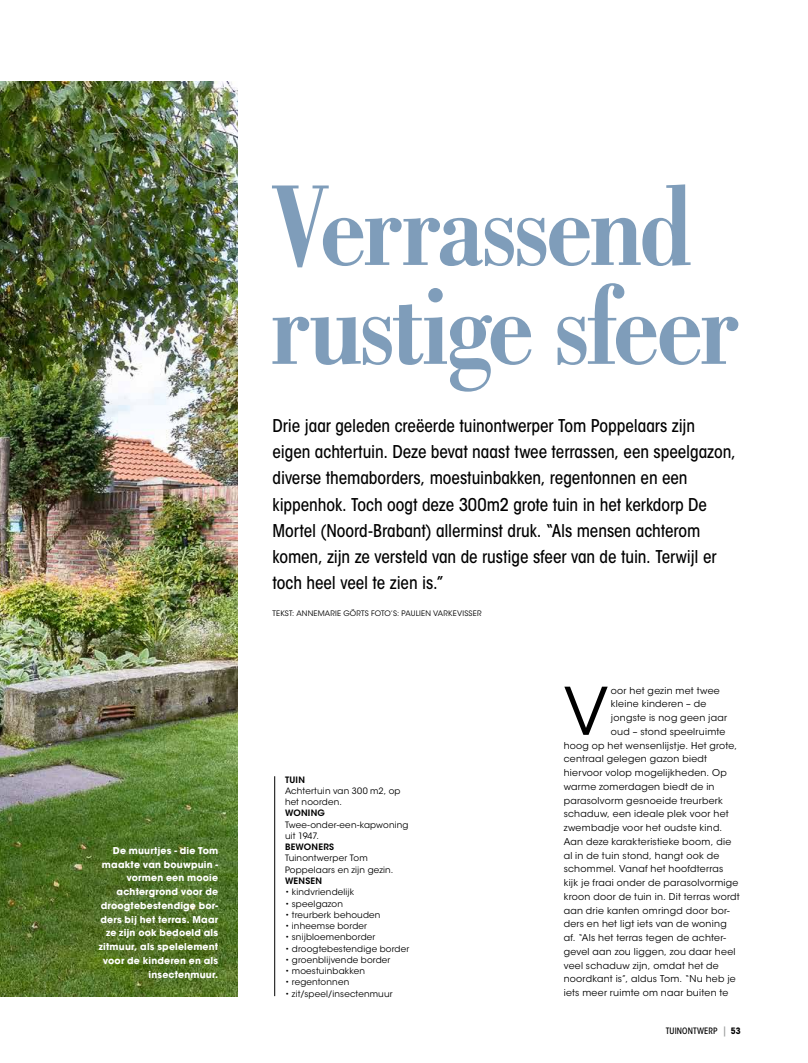
<style>
.page{position:relative;width:808px;height:1063px;background:#fff}
.page>*{position:absolute;margin:0;border:0;box-sizing:border-box;transform-origin:0 0}
.t1{font:700 condensed 122.5px/98.9px "Bodoni Std";letter-spacing:-.035em;color:#7f9dba}
.t2{font:65.12px "ITC Avant Garde Std";color:#000}
.t3{font:500 condensed 17.5px/26.2px "ITC Avant Garde Std";letter-spacing:-.005em;color:#000}
.t4{font:9.38px "ITC Avant Garde Std";letter-spacing:.03em;color:#000}
.t5{font:700 9.38px/13.8px "ITC Avant Garde Std";letter-spacing:.02em;color:#fff;text-align:right}
.t6{font:8.75px/11.2px "ITC Avant Garde Std";letter-spacing:.02em;color:#000}
.t7{font:600 8.75px "ITC Avant Garde Std";letter-spacing:.03em;color:#000}
.t8{font:500 condensed 8.75px "ITC Avant Garde Std";letter-spacing:.015em;color:#000}
.t9{font:7.5px "ITC Avant Garde Std";letter-spacing:.025em;color:#000}
.s1{font-weight:700;font-style:italic;color:#9c9d9d}
.s2{font-weight:700}
</style>
<div class="page">
<img style="left:0;top:81px;width:237px;height:915px">
<hr style="left:274px;top:776px;width:1px;height:220px;background:#000">
<p class="t5" style="left:99px;top:843px;width:121px">De muurtjes - die Tom maakte van bouwpuin - vormen een mooie achtergrond voor de droogtebestendige bor&shy;ders bij het terras. Maar ze zijn ook bedoeld als zitmuur, als spelelement voor de kinderen en als insectenmuur.</p>
<h1 class="t1" style="left:270px;top:179px;width:471px">Verrassend rustige sfeer</h1>
<p class="t3" style="left:273px;top:412px;width:465px">Drie jaar geleden creëerde tuinontwerper Tom Poppelaars zijn eigen achtertuin. Deze bevat naast twee terrassen, een speelgazon, diverse themaborders, moestuinbakken, regentonnen en een kippenhok. Toch oogt deze 300m2 grote tuin in het kerkdorp De Mortel (Noord-Brabant) allerminst druk. “Als mensen achterom komen, zijn ze versteld van de rustige sfeer van de tuin. Terwijl er toch heel veel te zien is.”</p>
<p class="t9" style="left:273px;top:608px;width:210px">TEKST: ANNEMARIE GÖRTS FOTO’S: PAULIEN VARKEVISSER</p>
<p class="t7" style="left:285px;top:774px;width:21px">TUIN</p>
<p class="t6" style="left:285px;top:785px;width:117px">Achtertuin van 300 m2, op het noorden.</p>
<p class="t7" style="left:285px;top:808px;width:41px">WONING</p>
<p class="t6" style="left:285px;top:819px;width:125px">Twee-onder-een-kapwoning uit 1947.</p>
<p class="t7" style="left:285px;top:842px;width:51px">BEWONERS</p>
<p class="t6" style="left:285px;top:853px;width:110px">Tuinontwerper Tom<br>Poppelaars en zijn gezin.</p>
<p class="t7" style="left:285px;top:875px;width:39px">WENSEN</p>
<p class="t6" style="left:285px;top:887px;width:71px">• kindvriendelijk</p>
<p class="t6" style="left:285px;top:898px;width:60px">• speelgazon</p>
<p class="t6" style="left:285px;top:909px;width:97px">• treurberk behouden</p>
<p class="t6" style="left:285px;top:920px;width:83px">• inheemse border</p>
<p class="t6" style="left:285px;top:932px;width:92px">• snijbloemenborder</p>
<p class="t6" style="left:285px;top:943px;width:126px">• droogtebestendige border</p>
<p class="t6" style="left:285px;top:954px;width:107px">• groenblijvende border</p>
<p class="t6" style="left:285px;top:965px;width:82px">• moestuinbakken</p>
<p class="t6" style="left:285px;top:977px;width:66px">• regentonnen</p>
<p class="t6" style="left:285px;top:988px;width:109px">• zit/speel/insectenmuur</p>
<h2 class="t2" style="left:564px;top:672px;width:46px">V</h2>
<p class="t4" style="left:611px;top:685px;width:110px">oor het gezin met twee</p>
<p class="t4" style="left:611px;top:698px;width:97px">kleine kinderen – de</p>
<p class="t4" style="left:611px;top:712px;width:118px">jongste is nog geen jaar</p>
<p class="t4" style="left:611px;top:726px;width:116px">oud – stond speelruimte</p>
<p class="t4" style="left:564px;top:740px;width:175px">hoog op het wensenlijstje. Het grote,</p>
<p class="t4" style="left:564px;top:753px;width:145px">centraal gelegen gazon biedt</p>
<p class="t4" style="left:564px;top:767px;width:165px">hiervoor volop mogelijkheden. Op</p>
<p class="t4" style="left:564px;top:781px;width:152px">warme zomerdagen biedt de in</p>
<p class="t4" style="left:564px;top:795px;width:161px">parasolvorm gesnoeide treurberk</p>
<p class="t4" style="left:564px;top:808px;width:166px">schaduw, een ideale plek voor het</p>
<p class="t4" style="left:564px;top:822px;width:160px">zwembadje voor het oudste kind.</p>
<p class="t4" style="left:564px;top:836px;width:169px">Aan deze karakteristieke boom, die</p>
<p class="t4" style="left:564px;top:850px;width:157px">al in de tuin stond, hangt ook de</p>
<p class="t4" style="left:564px;top:863px;width:161px">schommel. Vanaf het hoofdterras</p>
<p class="t4" style="left:564px;top:877px;width:176px">kijk je fraai onder de parasolvormige</p>
<p class="t4" style="left:564px;top:891px;width:178px">kroon door de tuin in. Dit terras wordt</p>
<p class="t4" style="left:564px;top:905px;width:168px">aan drie kanten omringd door bor-</p>
<p class="t4" style="left:564px;top:918px;width:165px">ders en het ligt iets van de woning</p>
<p class="t4" style="left:564px;top:932px;width:164px">af. “Als het terras tegen de achter-</p>
<p class="t4" style="left:564px;top:946px;width:173px">gevel aan zou liggen, zou daar heel</p>
<p class="t4" style="left:564px;top:960px;width:157px">veel schaduw zijn, omdat het de</p>
<p class="t4" style="left:564px;top:973px;width:174px">noordkant is”, aldus Tom. “Nu heb je</p>
<p class="t4" style="left:564px;top:987px;width:166px">iets meer ruimte om naar buiten te</p>
<p class="t8" style="left:666px;top:1025px;width:76px">TUINONTWERP <span class="s1">|</span> <span class="s2">53</span></p>
</div>
